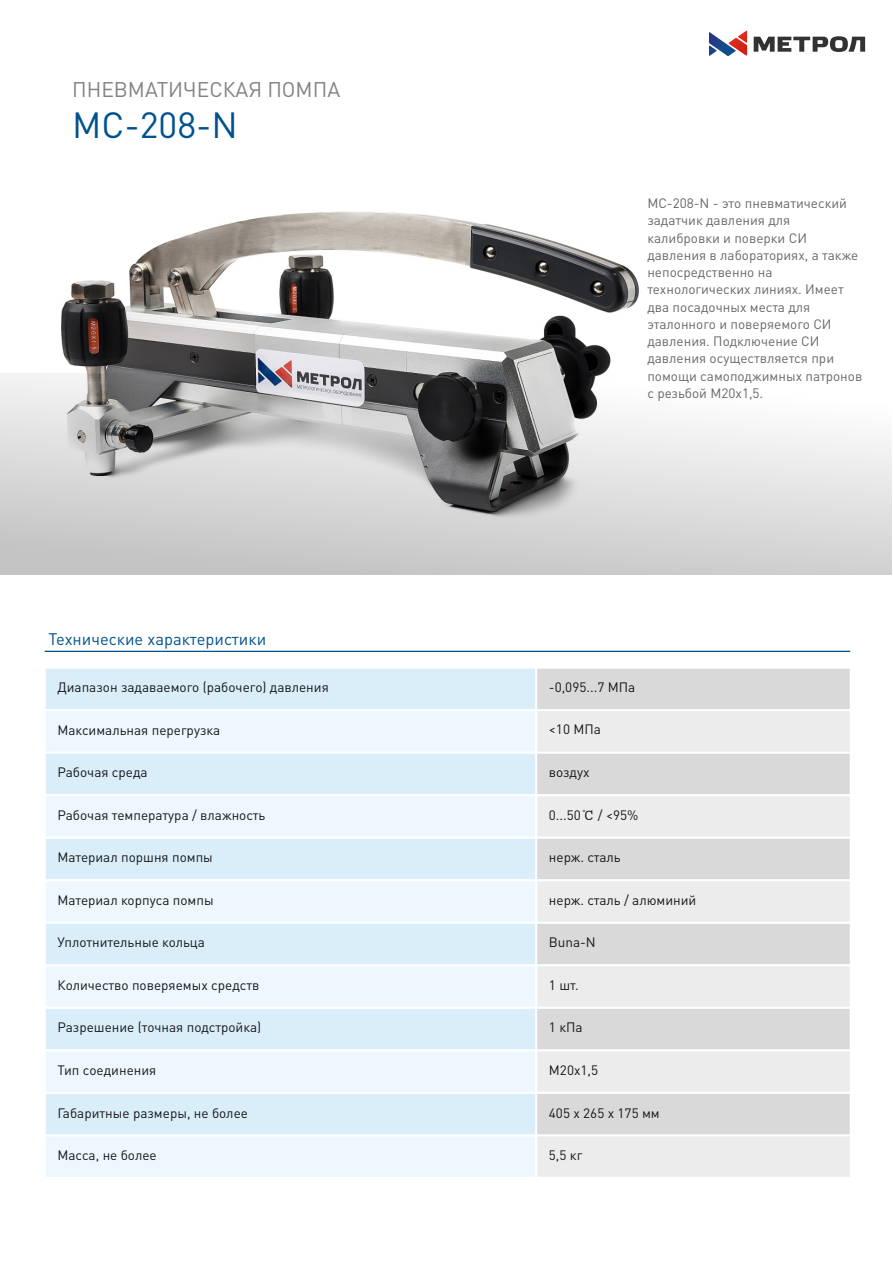
<style>
.page{position:relative;width:893px;height:1263px;background:#fff}
.page>*{position:absolute;margin:0;border:0;box-sizing:border-box;transform-origin:0 0}
.t1{font:36px "DIN Pro";color:#00528e}
.t2{font:21px "DIN Pro";color:#818281}
.t3{font:16.5px "DIN Pro";color:#00528e}
.t4{font:13.5px "DIN Pro";color:#151616}
.t5{font:13.5px/17.2px "DIN Pro";color:#676767}
.t6{font:13.5px "DIN Pro";color:#151616}
.s1{font-style:inherit}
.s2{font-family:"Gungsuh Che"}
</style>
<div class="page">
<div style="left:0;top:374px;width:892px;height:201px;background:linear-gradient(to bottom,#fff,#cccccd)"></div>
<svg style="left:709px;top:31px;width:38px;height:25px"></svg>
<svg style="left:754px;top:36px;width:111px;height:16px"></svg>
<hr style="left:45px;top:651px;width:805px;height:1px;background:#00528e">
<div style="left:45px;top:668px;width:491px;height:42px;background:#daeefa"></div>
<div style="left:536px;top:668px;width:315px;height:42px;background:#d9d9da"></div>
<div style="left:45px;top:710px;width:491px;height:43px;background:#edf7fd"></div>
<div style="left:536px;top:710px;width:315px;height:43px;background:#ececec"></div>
<div style="left:45px;top:753px;width:491px;height:42px;background:#daeefa"></div>
<div style="left:536px;top:753px;width:315px;height:42px;background:#d9d9da"></div>
<div style="left:45px;top:795px;width:491px;height:43px;background:#edf7fd"></div>
<div style="left:536px;top:795px;width:315px;height:43px;background:#ececec"></div>
<div style="left:45px;top:838px;width:491px;height:42px;background:#daeefa"></div>
<div style="left:536px;top:838px;width:315px;height:42px;background:#d9d9da"></div>
<div style="left:45px;top:880px;width:491px;height:43px;background:#edf7fd"></div>
<div style="left:536px;top:880px;width:315px;height:43px;background:#ececec"></div>
<div style="left:45px;top:923px;width:491px;height:42px;background:#daeefa"></div>
<div style="left:536px;top:923px;width:315px;height:42px;background:#d9d9da"></div>
<div style="left:45px;top:965px;width:491px;height:43px;background:#edf7fd"></div>
<div style="left:536px;top:965px;width:315px;height:43px;background:#ececec"></div>
<div style="left:45px;top:1008px;width:491px;height:42px;background:#daeefa"></div>
<div style="left:536px;top:1008px;width:315px;height:42px;background:#d9d9da"></div>
<div style="left:45px;top:1050px;width:491px;height:43px;background:#edf7fd"></div>
<div style="left:536px;top:1050px;width:315px;height:43px;background:#ececec"></div>
<div style="left:45px;top:1093px;width:491px;height:42px;background:#daeefa"></div>
<div style="left:536px;top:1093px;width:315px;height:42px;background:#d9d9da"></div>
<div style="left:45px;top:1135px;width:491px;height:43px;background:#edf7fd"></div>
<div style="left:536px;top:1135px;width:315px;height:43px;background:#ececec"></div>
<hr style="left:44px;top:666px;width:2px;height:513px;background:#fff">
<hr style="left:535px;top:666px;width:2px;height:513px;background:#fff">
<hr style="left:850px;top:666px;width:2px;height:513px;background:#fff">
<hr style="left:44px;top:1177px;width:808px;height:2px;background:#fff">
<hr style="left:44px;top:1134px;width:808px;height:2px;background:#fff">
<hr style="left:44px;top:1092px;width:808px;height:2px;background:#fff">
<hr style="left:44px;top:1049px;width:808px;height:2px;background:#fff">
<hr style="left:44px;top:1007px;width:808px;height:2px;background:#fff">
<hr style="left:44px;top:964px;width:808px;height:2px;background:#fff">
<hr style="left:44px;top:922px;width:808px;height:2px;background:#fff">
<hr style="left:44px;top:879px;width:808px;height:2px;background:#fff">
<hr style="left:44px;top:837px;width:808px;height:2px;background:#fff">
<hr style="left:44px;top:794px;width:808px;height:2px;background:#fff">
<hr style="left:44px;top:751px;width:808px;height:3px;background:#fff">
<hr style="left:44px;top:709px;width:808px;height:2px;background:#fff">
<hr style="left:44px;top:666px;width:808px;height:3px;background:#fff">
<img style="left:0;top:211px;width:655px;height:347px">
<h2 class="t2" style="left:72px;top:81px;width:270px">ПНЕВМАТИЧЕСКАЯ ПОМПА</h2>
<h1 class="t1" style="left:72px;top:97px;width:167px">MC-208-N</h1>
<p class="t5" style="left:647px;top:195px;width:216px"><span class="s1">MC-208-N</span> - это пневматический задатчик давления для калибровки и поверки СИ давления в лабораториях, а также непосредственно на технологических линиях. Имеет два посадочных места для эталонного и поверяемого СИ давления. Подключение СИ давления осуществляется при помощи самоподжимных патронов с резьбой М20х1,5.</p>
<p class="t3" style="left:48px;top:632px;width:219px">Технические характеристики</p>
<p class="t4" style="left:57px;top:682px;width:273px">Диапазон задаваемого (рабочего) давления</p>
<p class="t6" style="left:549px;top:676px;width:88px">-0,095...7 МПа</p>
<p class="t4" style="left:57px;top:724px;width:164px">Максимальная перегрузка</p>
<p class="t6" style="left:549px;top:719px;width:54px">&lt;10 МПа</p>
<p class="t4" style="left:57px;top:767px;width:92px">Рабочая среда</p>
<p class="t4" style="left:549px;top:767px;width:42px">воздух</p>
<p class="t4" style="left:57px;top:809px;width:209px">Рабочая температура / влажность</p>
<p class="t4" style="left:549px;top:809px;width:91px">0...50<span class="s2">℃</span> / &lt;95%</p>
<p class="t4" style="left:57px;top:852px;width:157px">Материал поршня помпы</p>
<p class="t4" style="left:549px;top:852px;width:73px">нерж. сталь</p>
<p class="t4" style="left:57px;top:894px;width:158px">Материал корпуса помпы</p>
<p class="t4" style="left:549px;top:894px;width:149px">нерж. сталь / алюминий</p>
<p class="t4" style="left:57px;top:937px;width:149px">Уплотнительные кольца</p>
<p class="t4" style="left:549px;top:937px;width:48px">Buna-N</p>
<p class="t4" style="left:57px;top:980px;width:203px">Количество поверяемых средств</p>
<p class="t4" style="left:549px;top:980px;width:31px">1 шт.</p>
<p class="t4" style="left:57px;top:1022px;width:205px">Разрешение (точная подстройка)</p>
<p class="t4" style="left:549px;top:1022px;width:35px">1 кПа</p>
<p class="t4" style="left:57px;top:1065px;width:100px">Тип соединения</p>
<p class="t4" style="left:549px;top:1065px;width:51px">М20х1,5</p>
<p class="t4" style="left:57px;top:1107px;width:192px">Габаритные размеры, не более</p>
<p class="t4" style="left:549px;top:1107px;width:112px">405 х 265 х 175 мм</p>
<p class="t4" style="left:57px;top:1150px;width:101px">Масса, не более</p>
<p class="t4" style="left:549px;top:1150px;width:35px">5,5 кг</p>
</div>
